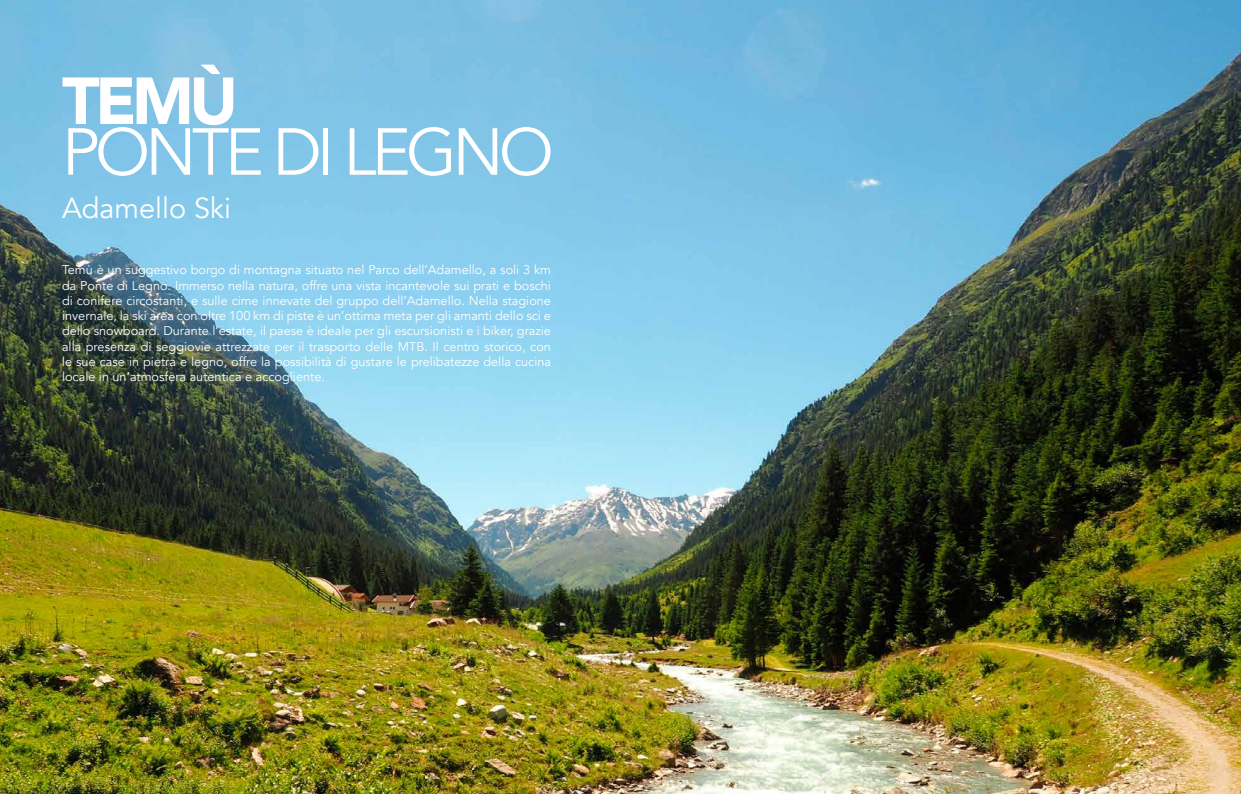
<style>
.page{position:relative;width:1241px;height:794px;background:#fff}
.page>*{position:absolute;margin:0;border:0;box-sizing:border-box;transform-origin:0 0}
.t1{font:65.62px "Avenir";letter-spacing:-.07em;color:#fff}
.t2{font:900 65.62px "Avenir";color:#fff}
.t3{font:28.88px "Avenir";color:#fff}
.t4{font:12.69px/15.2px "Avenir";color:#fff;text-align:justify}
</style>
<div class="page">
<img style="left:0;top:0;width:1240px;height:794px">
<h1 class="t2" style="left:62px;top:45px;width:177px">TEMÙ</h1>
<h1 class="t1" style="left:62px;top:113px;width:493px">PONTE DI LEGNO</h1>
<h2 class="t3" style="left:62px;top:191px;width:171px">Adamello Ski</h2>
<p class="t4" style="left:62px;top:263px;width:490px">Temù è un suggestivo borgo di montagna situato nel Parco dell’Adamello, a soli 3 km da Ponte di Legno. Immerso nella natura, offre una vista incantevole sui prati e boschi di conifere circostanti, e sulle cime innevate del gruppo dell’Adamello. Nella stagione invernale, la ski area con oltre 100 km di piste è un’ottima meta per gli amanti dello sci e dello snowboard. Durante l’estate, il paese è ideale per gli escursionisti e i biker, grazie alla presenza di seggiovie attrezzate per il trasporto delle MTB. Il centro storico, con le sue case in pietra e legno, offre la possibilità di gustare le prelibatezze della cucina locale in un’atmosfera autentica e accogliente.</p>
</div>
